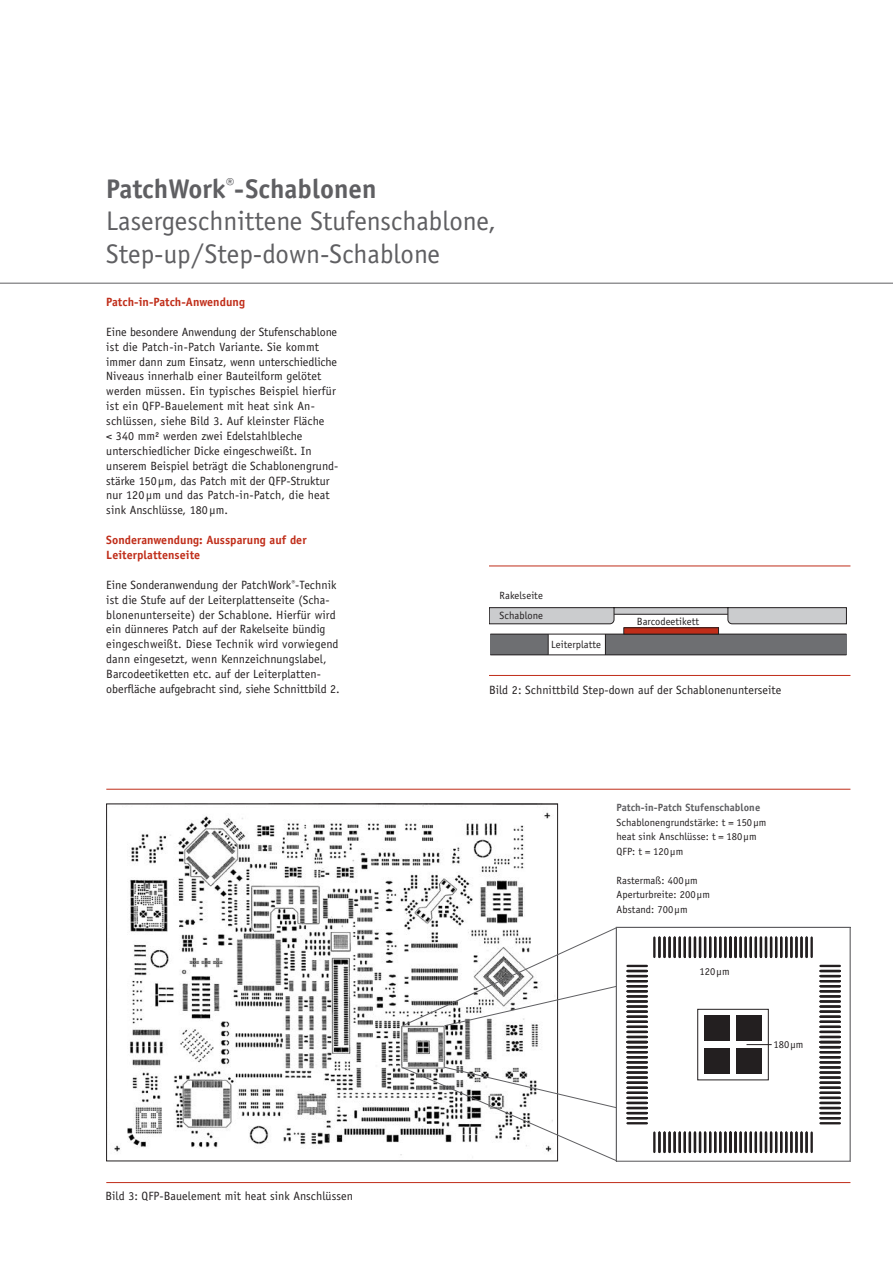
<style>
.page{position:relative;width:893px;height:1263px;background:#fff}
.page>*{position:absolute;margin:0;border:0;box-sizing:border-box;transform-origin:0 0}
.t1{font:27px/32.4px "Officina Sans";color:#5f5f62}
.t2{font:12px/14.9px "Officina Sans";letter-spacing:.005em;color:#231f20}
.t3{font:700 12px/14.9px "Officina Sans";letter-spacing:.005em;color:#c02d19}
.t4{font:10.5px/14.5px "Officina Sans";letter-spacing:.005em;color:#231f20}
.t5{font:700 10.5px "Officina Sans";letter-spacing:.005em;color:#5f5f62}
.s1{font-weight:700}
</style>
<div class="page">
<hr style="left:0;top:283px;width:893px;height:1px;background:#5f5f62">
<hr style="left:106px;top:789px;width:744px;height:1px;background:#c02d19">
<hr style="left:106px;top:1182px;width:744px;height:1px;background:#c02d19">
<div style="left:490px;top:634px;width:58px;height:21px;background:#6e6f72"></div>
<div style="left:605px;top:634px;width:241px;height:21px;background:#6e6f72"></div>
<hr style="left:490px;top:634px;width:356px;height:1px;background:#231f20">
<hr style="left:490px;top:655px;width:356px;height:1px;background:#231f20">
<svg style="left:489px;top:607px;width:358px;height:17px"></svg>
<hr style="left:614px;top:614px;width:114px;height:1px;background:#231f20">
<svg style="left:548px;top:634px;width:1px;height:21px"></svg>
<svg style="left:605px;top:635px;width:1px;height:20px"></svg>
<div style="left:624px;top:628px;width:94px;height:6px;background:#c02d19"></div>
<div style="left:624px;top:627px;width:95px;height:7px;border:1px solid #231f20"></div>
<hr style="left:489px;top:675px;width:361px;height:1px;background:#c02d19">
<hr style="left:489px;top:566px;width:361px;height:1px;background:#c02d19">
<img style="left:114px;top:812px;width:437px;height:343px">
<svg style="left:402px;top:927px;width:214px;height:100px"></svg>
<svg style="left:401px;top:1066px;width:215px;height:95px"></svg>
<svg style="left:626px;top:936px;width:215px;height:218px"></svg>
<div style="left:616px;top:927px;width:234px;height:234px;border:1px solid #5f5f62"></div>
<svg style="left:746px;top:1044px;width:26px;height:1px"></svg>
<h1 class="t1" style="left:106px;top:173px;width:391px"><span class="s1">PatchWork</span><sup>®</sup><span class="s1">-Schablonen<br></span>Lasergeschnittene Stufenschablone,<br>Step-up/Step-down-Schablone</h1>
<p class="t3" style="left:106px;top:294px;width:140px">Patch-in-Patch-Anwendung</p>
<p class="t2" style="left:106px;top:324px;width:234px">Eine besondere Anwendung der Stufenschablone ist die Patch-in-Patch Variante. Sie kommt immer dann zum Einsatz, wenn unterschiedliche Niveaus innerhalb einer Bauteilform gelötet werden müssen. Ein typisches Beispiel hierfür ist ein QFP-Bauelement mit heat sink An&shy;schlüssen, siehe Bild 3. Auf kleinster Fläche<br>&lt; 340 mm² werden zwei Edelstahlbleche unterschiedlicher Dicke eingeschweißt. In unserem Beispiel beträgt die Schablonengrund&shy;stärke 150 µm, das Patch mit der QFP-Struktur nur 120 µm und das Patch-in-Patch, die heat sink Anschlüsse, 180µm.</p>
<p class="t3" style="left:106px;top:532px;width:202px">Sonderanwendung: Aussparung auf der<br>Leiterplattenseite</p>
<p class="t2" style="left:106px;top:577px;width:235px">Eine Sonderanwendung der PatchWork<sup>®</sup>-Technik ist die Stufe auf der Leiterplattenseite (Scha&shy;blonenunterseite) der Schablone. Hierfür wird ein dünneres Patch auf der Rakelseite bündig eingeschweißt. Diese Technik wird vorwiegend dann eingesetzt, wenn Kennzeichnungslabel, Barcodeetiketten etc. auf der Leiterplatten&shy;oberfläche aufgebracht sind, siehe Schnittbild 2.</p>
<p class="t2" style="left:105px;top:1188px;width:249px">Bild 3: QFP-Bauelement mit heat sink Anschlüssen</p>
<p class="t4" style="left:500px;top:588px;width:45px">Rakelseite</p>
<p class="t4" style="left:500px;top:608px;width:45px">Schablone</p>
<p class="t4" style="left:551px;top:637px;width:51px">Leiterplatte</p>
<p class="t4" style="left:637px;top:614px;width:64px">Barcodeetikett</p>
<p class="t2" style="left:489px;top:682px;width:294px">Bild 2: Schnittbild Step-down auf der Schablonenunterseite</p>
<p class="t5" style="left:617px;top:801px;width:145px">Patch-in-Patch Stufenschablone</p>
<p class="t4" style="left:617px;top:815px;width:151px">Schablonengrundstärke: t = 150µm heat sink Anschlüsse: t = 180µm<br>QFP: t = 120µm</p>
<p class="t4" style="left:617px;top:873px;width:95px">Rastermaß: 400µm<br>Aperturbreite: 200µm<br>Abstand: 700µm</p>
<p class="t4" style="left:699px;top:964px;width:32px">120µm</p>
<p class="t4" style="left:773px;top:1037px;width:32px">180µm</p>
</div>
